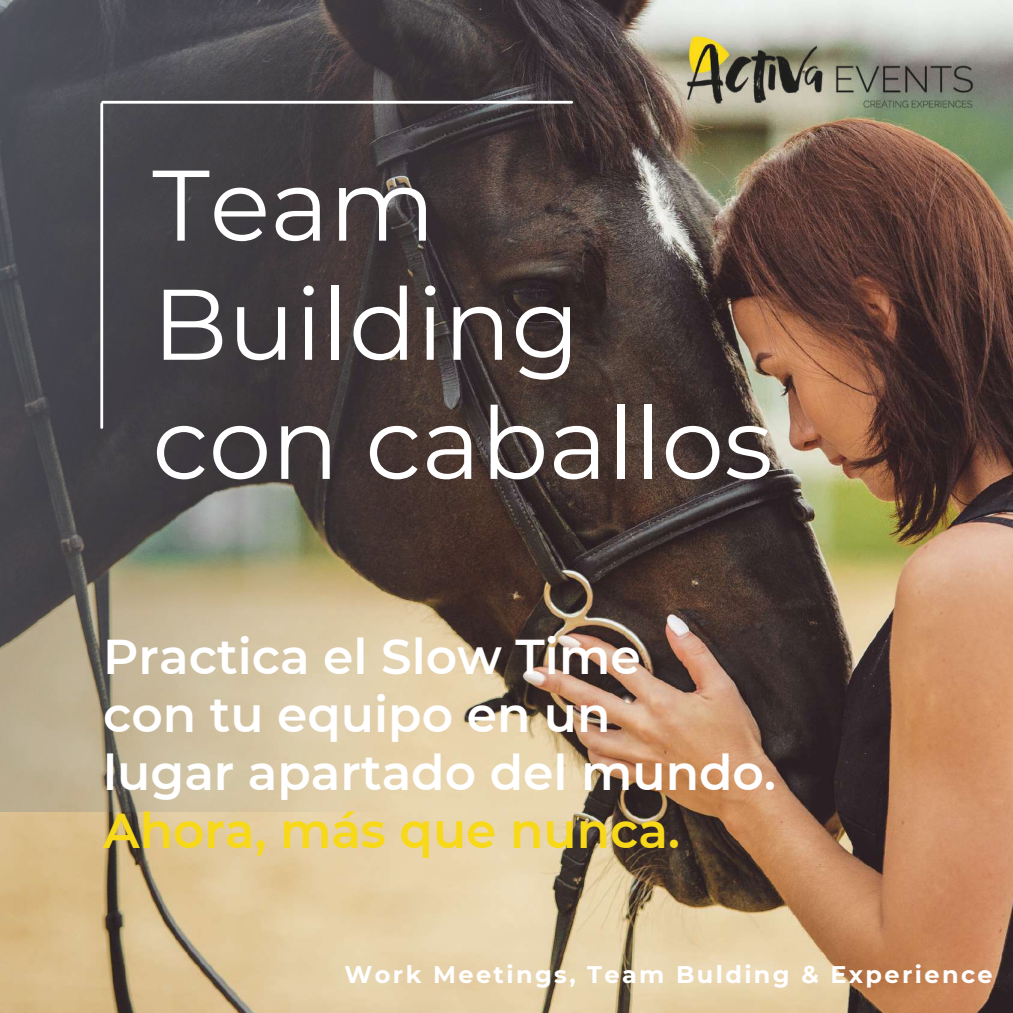
<style>
.page{position:relative;width:1013px;height:1013px;background:#fff}
.page>*{position:absolute;margin:0;border:0;box-sizing:border-box;transform-origin:0 0}
.t1{font:100px/119px "Montserrat";color:#fff}
.t2{font:600 48.75px/58.1px "Montserrat";color:#fff}
.t3{font:600 48.75px "Montserrat";color:#f7d919}
.t4{font:700 24px "Montserrat";letter-spacing:.1em;color:#fff}
</style>
<div class="page">
<img style="left:0;top:0;width:1012px;height:1012px">
<img style="left:0;top:0;width:734px;height:811px">
<hr style="left:103px;top:101px;width:468px;height:3px;background:#fff">
<hr style="left:100px;top:104px;width:3px;height:323px;background:#fff">
<img style="left:667px;top:23px;width:326px;height:98px">
<h1 class="t1" style="left:152px;top:145px;width:622px">Team<br>Building con caballos</h1>
<p class="t2" style="left:103px;top:627px;width:674px">Practica el Slow Time<br>con tu equipo en un<br>lugar apartado del mundo.</p>
<p class="t3" style="left:103px;top:801px;width:578px">Ahora, más que nunca.</p>
<p class="t4" style="left:344px;top:960px;width:649px">Work Meetings, Team Bulding &amp; Experience</p>
</div>
